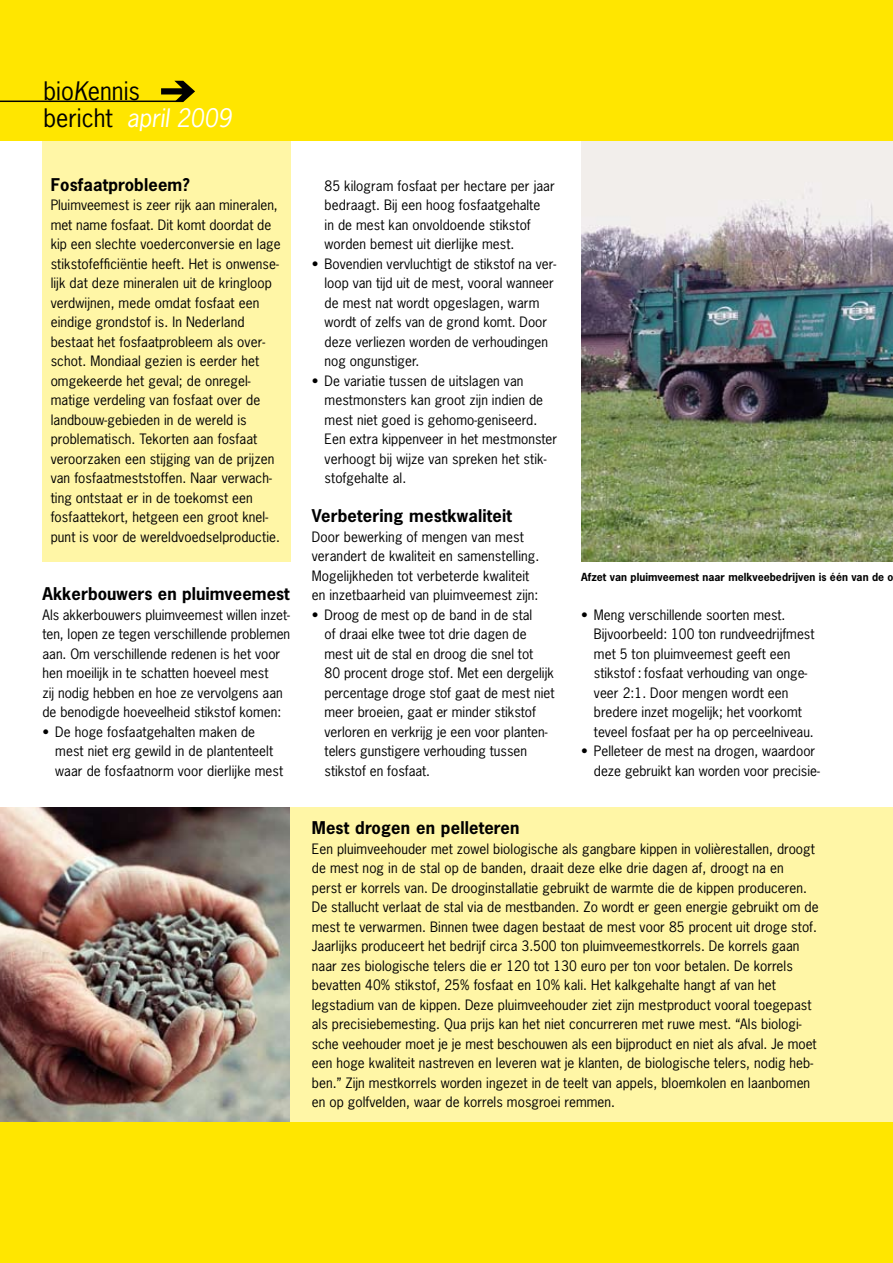
<style>
.page{position:relative;width:893px;height:1263px;background:#fff}
.page>*{position:absolute;margin:0;border:0;box-sizing:border-box;transform-origin:0 0}
.t1{font:24px/27px "News Gothic Std";color:#000}
.t2{font:700 16.5px "News Gothic Std";letter-spacing:.01em;color:#000}
.t3{font:13.5px/19.5px "News Gothic Std";letter-spacing:.005em;color:#000}
.t4{font:700 10.5px "News Gothic Std";letter-spacing:.005em;color:#000}
.s1{font-style:italic}
.s2{font-style:italic;color:#fff}
</style>
<div class="page">
<img style="left:0;top:807px;width:291px;height:316px">
<div style="left:42px;top:132px;width:249px;height:429px;background:#fff6a6"></div>
<div style="left:291px;top:807px;width:602px;height:328px;background:#fff6a6"></div>
<img style="left:581px;top:140px;width:312px;height:421px">
<div style="left:0;top:0;width:893px;height:140px;background:#ffe600"></div>
<div style="left:0;top:1123px;width:893px;height:140px;background:#ffe600"></div>
<hr style="left:0;top:101px;width:183px;height:1px;background:#000">
<svg style="left:161px;top:81px;width:34px;height:21px"></svg>
<h1 class="t1" style="left:43px;top:78px;width:190px">bio<span class="s1">K</span>ennis<br>bericht <span class="s2">april 2009</span></h1>
<p class="t2" style="left:51px;top:173px;width:141px">Fosfaatprobleem?</p>
<p class="t3" style="left:51px;top:195px;width:231px">Pluimveemest is zeer rijk aan mineralen, met name fosfaat. Dit komt doordat de kip een slechte voederconversie en lage stikstofefficiëntie heeft. Het is onwense&shy;lijk dat deze mineralen uit de kringloop verdwijnen, mede omdat fosfaat een eindige grondstof is. In Nederland bestaat het fosfaatprobleem als over&shy;schot. Mondiaal gezien is eerder het omgekeerde het geval; de onregel&shy;matige verdeling van fosfaat over de landbouw-gebieden in de wereld is problematisch. Tekorten aan fosfaat veroorzaken een stijging van de prijzen van fosfaatmeststoffen. Naar verwach&shy;ting ontstaat er in de toekomst een fosfaattekort, hetgeen een groot knel&shy;punt is voor de wereldvoedselproductie.</p>
<p class="t2" style="left:43px;top:583px;width:249px">Akkerbouwers en pluimveemest</p>
<p class="t3" style="left:43px;top:605px;width:249px">Als akkerbouwers pluimveemest willen inzet&shy;ten, lopen ze tegen verschillende problemen aan. Om verschillende redenen is het voor hen moeilijk in te schatten hoeveel mest<br>zij nodig hebben en hoe ze vervolgens aan de benodigde hoeveelheid stikstof komen:</p>
<p class="t3" style="left:55px;top:722px;width:229px;text-indent:-13px">• De hoge fosfaatgehalten maken de mest niet erg gewild in de plantenteelt waar de fosfaatnorm voor dierlijke mest</p>
<p class="t3" style="left:325px;top:176px;width:232px">85 kilogram fosfaat per hectare per jaar bedraagt. Bij een hoog fosfaatgehalte<br>in de mest kan onvoldoende stikstof worden bemest uit dierlijke mest.</p>
<p class="t3" style="left:325px;top:254px;width:233px;text-indent:-13px">• Bovendien vervluchtigt de stikstof na ver&shy;loop van tijd uit de mest, vooral wanneer de mest nat wordt opgeslagen, warm wordt of zelfs van de grond komt. Door deze verliezen worden de verhoudingen nog ongunstiger.</p>
<p class="t3" style="left:325px;top:371px;width:234px;text-indent:-13px">• De variatie tussen de uitslagen van mestmonsters kan groot zijn indien de mest niet goed is gehomo-geniseerd.<br>Een extra kippenveer in het mestmonster verhoogt bij wijze van spreken het stik&shy;stofgehalte al.</p>
<p class="t2" style="left:312px;top:505px;width:202px">Verbetering mestkwaliteit</p>
<p class="t3" style="left:312px;top:527px;width:229px">Door bewerking of mengen van mest verandert de kwaliteit en samenstelling.<br>Mogelijkheden tot verbeterde kwaliteit en inzetbaarheid van pluimveemest zijn:</p>
<p class="t3" style="left:325px;top:605px;width:231px;text-indent:-13px">• Droog de mest op de band in de stal<br>of draai elke twee tot drie dagen de mest uit de stal en droog die snel tot<br>80 procent droge stof. Met een dergelijk percentage droge stof gaat de mest niet meer broeien, gaat er minder stikstof verloren en verkrijg je een voor planten&shy;telers gunstigere verhouding tussen stikstof en fosfaat.</p>
<p class="t3" style="left:594px;top:605px;width:222px;text-indent:-13px">• Meng verschillende soorten mest.<br>Bijvoorbeeld: 100 ton rundveedrijfmest met 5 ton pluimveemest geeft een stikstof : fosfaat verhouding van onge&shy;veer 2:1. Door mengen wordt een bredere inzet mogelijk; het voorkomt teveel fosfaat per ha op perceelniveau.</p>
<p class="t4" style="left:581px;top:570px;width:314px">Afzet van pluimveemest naar melkveebedrijven is één van de o</p>
<p class="t3" style="left:594px;top:741px;width:227px;text-indent:-13px">• Pelleteer de mest na drogen, waardoor deze gebruikt kan worden voor precisie-</p>
<p class="t2" style="left:312px;top:817px;width:209px">Mest drogen en pelleteren</p>
<p class="t3" style="left:312px;top:839px;width:508px">Een pluimveehouder met zowel biologische als gangbare kippen in volièrestallen, droogt de mest nog in de stal op de banden, draait deze elke drie dagen af, droogt na en<br>perst er korrels van. De drooginstallatie gebruikt de warmte die de kippen produceren.<br>De stallucht verlaat de stal via de mestbanden. Zo wordt er geen energie gebruikt om de mest te verwarmen. Binnen twee dagen bestaat de mest voor 85 procent uit droge stof.<br>Jaarlijks produceert het bedrijf circa 3.500 ton pluimveemestkorrels. De korrels gaan naar zes biologische telers die er 120 tot 130 euro per ton voor betalen. De korrels bevatten 40% stikstof, 25% fosfaat en 10% kali. Het kalkgehalte hangt af van het legstadium van de kippen. Deze pluimveehouder ziet zijn mestproduct vooral toegepast als precisiebemesting. Qua prijs kan het niet concurreren met ruwe mest. “Als biologi&shy;sche veehouder moet je je mest beschouwen als een bijproduct en niet als afval. Je moet een hoge kwaliteit nastreven en leveren wat je klanten, de biologische telers, nodig heb&shy;ben.” Zijn mestkorrels worden ingezet in de teelt van appels, bloemkolen en laanbomen en op golfvelden, waar de korrels mosgroei remmen.</p>
</div>
